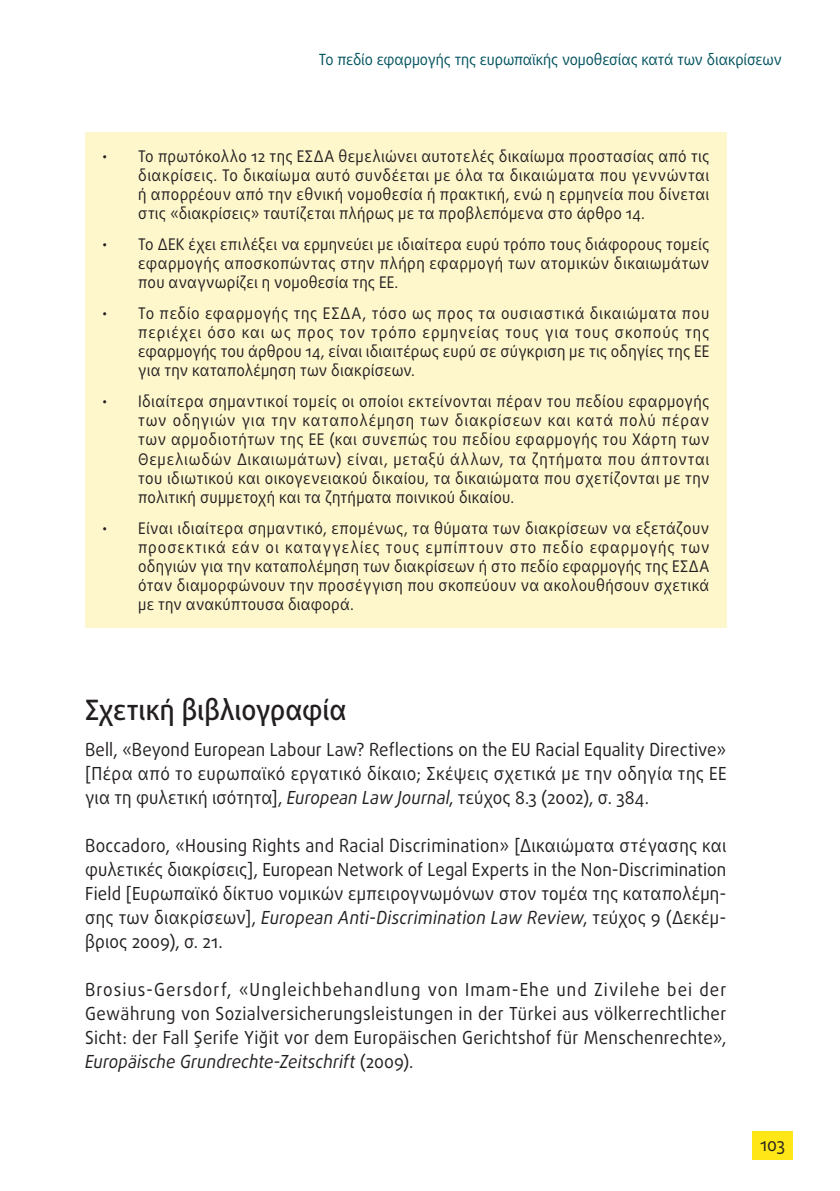
<style>
.page{position:relative;width:840px;height:1191px;background:#fff}
.page>*{position:absolute;margin:0;border:0;box-sizing:border-box;transform-origin:0 0}
.h3_-_subheader{font:500 28px "Daxline Pro";letter-spacing:-.005em;color:#231f20;scale:.94 1}
.body{font:18px/24px "Daxline Pro";letter-spacing:.015em;color:#231f20;text-align:justify;scale:.94 1}
.opinion_box_list{font:16px/19.2px "Daxline Pro";letter-spacing:.015em;color:#231f20;text-align:justify;scale:.94 1}
.t1{font:15.4px "Daxline Pro";letter-spacing:-.005em;color:#00525d;scale:.94 1}
.s1{font-style:italic}
</style>
<div class="page">
<div style="left:752px;top:1131px;width:40px;height:28px;background:#ffe616"></div>
<div style="left:85px;top:132px;width:641px;height:495px;background:#fef7cc"></div>
<p class="t1" style="left:318px;top:49px;width:493px">Το πεδίο εφαρμογής της ευρωπαϊκής νομοθεσίας κατά των διακρίσεων</p>
<p class="opinion_box_list" style="left:138px;top:146px;width:609px;text-indent:-36px">• Το πρωτόκολλο 12 της ΕΣΔΑ θεμελιώνει αυτοτελές δικαίωμα προστασίας από τις διακρίσεις. Το δικαίωμα αυτό συνδέεται με όλα τα δικαιώματα που γεννώνται ή απορρέουν από την εθνική νομοθεσία ή πρακτική, ενώ η ερμηνεία που δίνεται στις «διακρίσεις» ταυτίζεται πλήρως με τα προβλεπόμενα στο άρθρο 14.</p>
<p class="opinion_box_list" style="left:138px;top:234px;width:608px;text-indent:-36px">• Το ΔΕΚ έχει επιλέξει να ερμηνεύει με ιδιαίτερα ευρύ τρόπο τους διάφορους τομείς εφαρμογής αποσκοπώντας στην πλήρη εφαρμογή των ατομικών δικαιωμάτων που αναγνωρίζει η νομοθεσία της ΕΕ.</p>
<p class="opinion_box_list" style="left:138px;top:303px;width:608px;text-indent:-36px">• Το πεδίο εφαρμογής της ΕΣΔΑ, τόσο ως προς τα ουσιαστικά δικαιώματα που περιέχει όσο και ως προς τον τρόπο ερμηνείας τους για τους σκοπούς της εφαρμογής του άρθρου 14, είναι ιδιαιτέρως ευρύ σε σύγκριση με τις οδηγίες της ΕΕ για την καταπολέμηση των διακρίσεων.</p>
<p class="opinion_box_list" style="left:138px;top:392px;width:609px;text-indent:-36px">• Ιδιαίτερα σημαντικοί τομείς οι οποίοι εκτείνονται πέραν του πεδίου εφαρμογής των οδηγιών για την καταπολέμηση των διακρίσεων και κατά πολύ πέραν των αρμοδιοτήτων της ΕΕ (και συνεπώς του πεδίου εφαρμογής του Χάρτη των Θεμελιωδών Δικαιωμάτων) είναι, μεταξύ άλλων, τα ζητήματα που άπτονται του ιδιωτικού και οικογενειακού δικαίου, τα δικαιώματα που σχετίζονται με την πολιτική συμμετοχή και τα ζητήματα ποινικού δικαίου.</p>
<p class="opinion_box_list" style="left:138px;top:518px;width:608px;text-indent:-36px">• Είναι ιδιαίτερα σημαντικό, επομένως, τα θύματα των διακρίσεων να εξετάζουν προσεκτικά εάν οι καταγγελίες τους εμπίπτουν στο πεδίο εφαρμογής των οδηγιών για την καταπολέμηση των διακρίσεων ή στο πεδίο εφαρμογής της ΕΣΔΑ όταν διαμορφώνουν την προσέγγιση που σκοπεύουν να ακολουθήσουν σχετικά με την ανακύπτουσα διαφορά.</p>
<p class="h3_-_subheader" style="left:85px;top:691px;width:279px">Σχετική βιβλιογραφία</p>
<p class="body" style="left:85px;top:738px;width:683px">Bell, «Beyond European Labour Law? Reflections on the EU Racial Equality Directive» [Πέρα από το ευρωπαϊκό εργατικό δίκαιο; Σκέψεις σχετικά με την οδηγία της ΕΕ για τη φυλετική ισότητα], <span class="s1">European Law Journal</span>, τεύχος 8.3 (2002), σ. 384.</p>
<p class="body" style="left:85px;top:834px;width:683px">Boccadoro, «Housing Rights and Racial Discrimination» [Δικαιώματα στέγασης και φυλετικές διακρίσεις], European Network of Legal Experts in the Non‑Discrimination Field [Ευρωπαϊκό δίκτυο νομικών εμπειρογνωμόνων στον τομέα της καταπολέμη‑ σης των διακρίσεων], <span class="s1">European Anti‑Discrimination Law Review</span>, τεύχος 9 (Δεκέμ‑ βριος 2009), σ. 21.</p>
<p class="body" style="left:85px;top:978px;width:683px">Brosius‑Gersdorf, «Ungleichbehandlung von Imam‑Ehe und Zivilehe bei der Gewährung von Sozialversicherungsleistungen in der Türkei aus völkerrechtlicher Sicht: der Fall Şerife Yiğit vor dem Europäischen Gerichtshof für Menschenrechte», <span class="s1">Europäische Grundrechte‑Zeitschrift</span> (2009).</p>
<p class="body" style="left:759px;top:1132px;width:28px">103</p>
</div>
